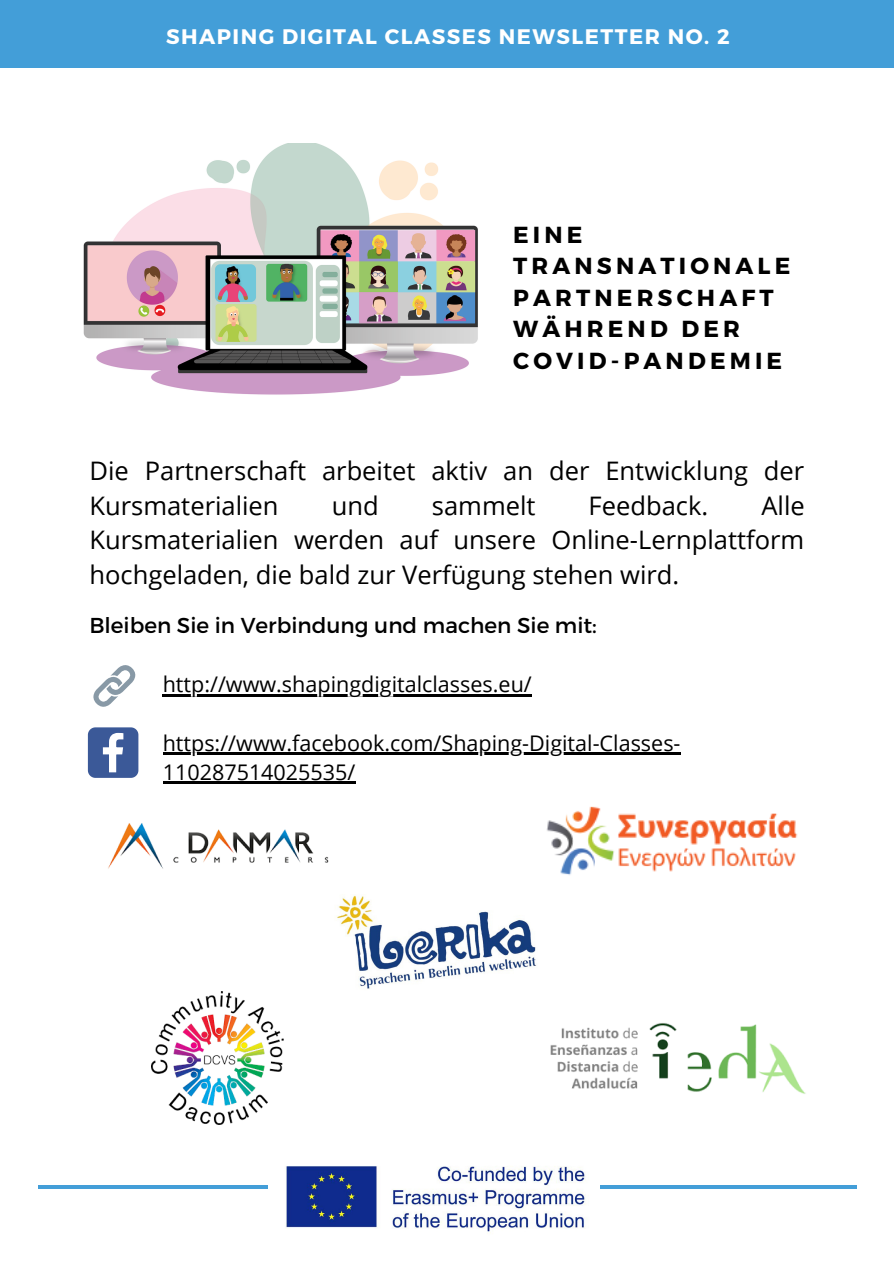
<style>
.page{position:relative;width:894px;height:1264px;background:#fff}
.page>*{position:absolute;margin:0;border:0;box-sizing:border-box;transform-origin:0 0}
.t1{font:25.5px/35px "Open Sans";color:#000}
.t2{font:700 23.25px/31.5px "Montserrat";letter-spacing:.18em;color:#000}
.t3{font:21.6px/29.2px "Open Sans";color:#000}
.t4{font:21.6px "Montserrat";color:#000}
.t5{font:700 21px "Montserrat";letter-spacing:.07em;color:#fff}
</style>
<div class="page">
<div style="left:0;top:0;width:893px;height:68px;background:#439ed8"></div>
<svg style="left:38px;top:1185px;width:818px;height:3px"></svg>
<img style="left:268px;top:1166px;width:331px;height:67px">
<img style="left:83px;top:143px;width:395px;height:252px">
<hr style="left:163px;top:694px;width:368px;height:2px;background:#000">
<hr style="left:163px;top:752px;width:517px;height:2px;background:#000">
<hr style="left:163px;top:782px;width:192px;height:2px;background:#000">
<img style="left:546px;top:806px;width:252px;height:69px">
<img style="left:337px;top:895px;width:200px;height:94px">
<img style="left:108px;top:823px;width:221px;height:46px">
<img style="left:550px;top:1023px;width:256px;height:71px">
<img style="left:151px;top:991px;width:132px;height:133px">
<svg style="left:88px;top:727px;width:50px;height:51px"></svg>
<svg style="left:93px;top:665px;width:43px;height:42px"></svg>
<p class="t5" style="left:166px;top:23px;width:565px">SHAPING DIGITAL CLASSES NEWSLETTER NO. 2</p>
<p class="t2" style="left:513px;top:217px;width:279px">EINE<br>TRANSNATIONALE<br>PARTNERSCHAFT<br>WÄHREND DER<br>COVID-PANDEMIE</p>
<p class="t1" style="left:89px;top:452px;width:716px">Die Partnerschaft arbeitet aktiv an der Entwicklung der<br>Kursmaterialien</p>
<p class="t1" style="left:89px;top:487px;width:716px;text-align:justify;text-indent:671px">Alle Kursmaterialien werden auf unsere Online-Lernplattform hochgeladen, die bald zur Verfügung stehen wird.</p>
<p class="t1" style="left:331px;top:487px;width:48px">und</p>
<p class="t1" style="left:432px;top:487px;width:105px">sammelt</p>
<p class="t1" style="left:588px;top:487px;width:121px">Feedback.</p>
<p class="t4" style="left:89px;top:611px;width:509px">Bleiben Sie in Verbindung und machen Sie mit:</p>
<p class="t3" style="left:163px;top:669px;width:370px">http://www.shapingdigitalclasses.eu/</p>
<p class="t3" style="left:163px;top:727px;width:519px">https://www.facebook.com/Shaping-Digital-Classes-<br>110287514025535/</p>
</div>
